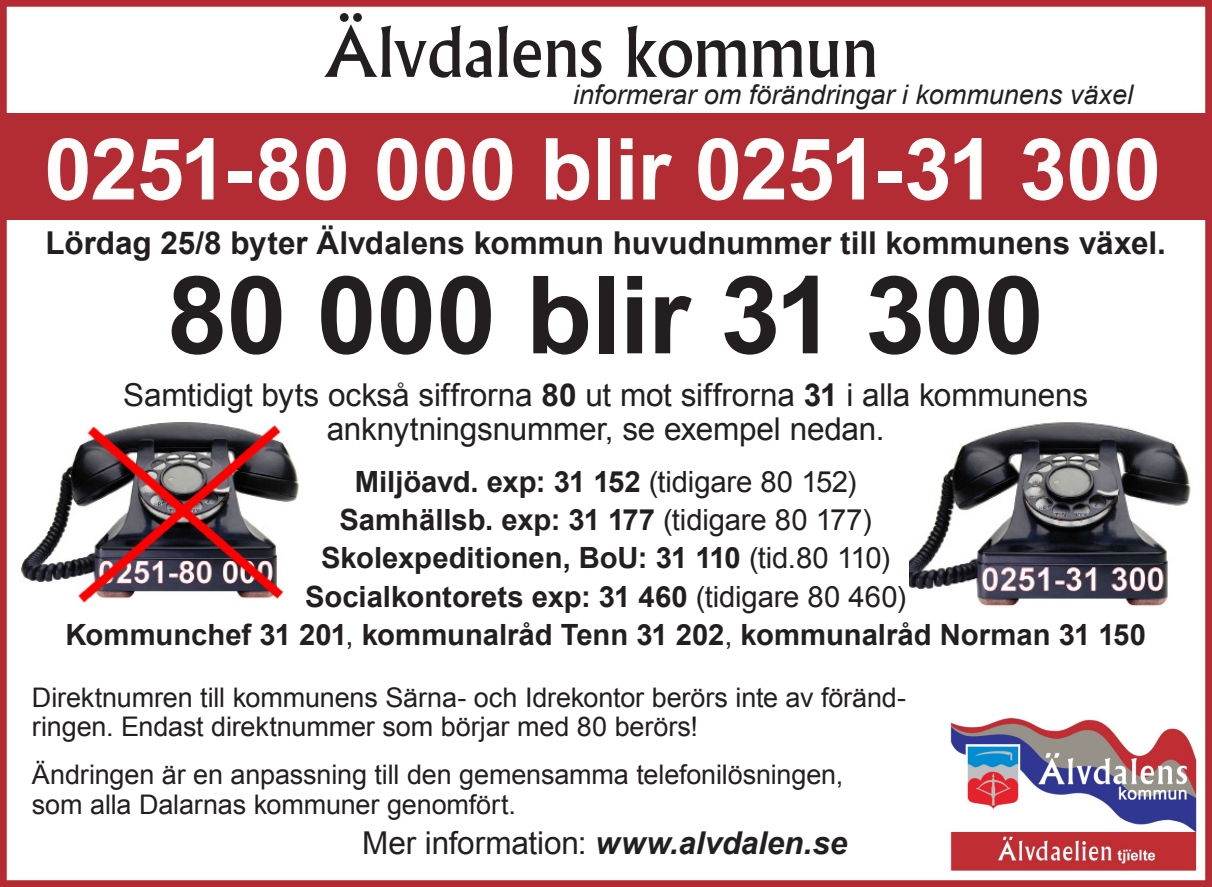
<style>
.page{position:relative;width:1212px;height:887px;background:#fff}
.page>*{position:absolute;margin:0;border:0;box-sizing:border-box;transform-origin:0 0}
.text{font:700 108px "Arial";letter-spacing:-.01em;color:#231f20}
.text-2{font:700 85.5px "Arial";letter-spacing:-.01em;color:#fffefc}
.Älvdalens{font:500 67.5px "Albertus";color:#231f20}
.text-3{font:31.5px/33.8px "Arial";letter-spacing:-.005em;color:#231f20;text-align:center}
.text-4{font:700 31.5px "Arial";color:#231f20}
.text-5{font:700 29.25px/38.2px "Arial";color:#231f20;text-align:center}
.text-6{font:27px/29.2px "Arial";letter-spacing:-.005em;color:#231f20}
.t1{font:italic 27px "Arial";color:#231f20}
.s1{font-weight:700}
.s2{font-weight:400}
.s3{font-weight:700;font-style:italic}
</style>
<div class="page">
<div style="left:0;top:0;width:1212px;height:887px;border:7px solid #b52b31"></div>
<div style="left:0;top:113px;width:1212px;height:107px;background:#b32b33"></div>
<img style="left:950px;top:718px;width:247px;height:153px">
<img style="left:20px;top:420px;width:279px;height:187px">
<img style="left:910px;top:422px;width:281px;height:185px">
<p class="Älvdalens" style="left:324px;top:10px;width:555px">Älvdalens kommun</p>
<p class="t1" style="left:573px;top:77px;width:561px">informerar om förändringar i kommunens växel</p>
<p class="text-2" style="left:44px;top:112px;width:1118px">0251-80 000 blir 0251-31 300</p>
<p class="text-4" style="left:45px;top:222px;width:1122px">Lördag 25/8 byter Älvdalens kommun huvudnummer till kommunens växel.</p>
<p class="text" style="left:167px;top:243px;width:878px">80 000 blir 31 300</p>
<p class="text-3" style="left:123px;top:378px;width:966px">Samtidigt byts också siffrorna <span class="s1">80</span> ut mot siffrorna <span class="s1">31</span> i alla kommunens anknytningsnummer, se exempel nedan.</p>
<p class="text-5" style="left:65px;top:463px;width:1082px">Miljöavd. exp: 31 152 <span class="s2">(tidigare 80 152)<br></span>Samhällsb. exp: 31 177 <span class="s2">(tidigare 80 177)<br></span>Skolexpeditionen, BoU: 31 110 <span class="s2">(tid.80 110)<br></span>Socialkontorets exp: 31 460 <span class="s2">(tidigare 80 460)<br></span>Kommunchef 31 201<span class="s2">,</span> kommunalråd Tenn 31 202<span class="s2">,</span> kommunalråd Norman 31 150</p>
<p class="text-6" style="left:32px;top:683px;width:876px">Direktnumren till kommunens Särna- och Idrekontor berörs inte av föränd&shy;ringen. Endast direktnummer som börjar med 80 berörs!</p>
<p class="text-6" style="left:32px;top:760px;width:813px">Ändringen är en anpassning till den gemensamma telefonilösningen, som alla Dalarnas kommuner genomfört.</p>
<p class="text-3" style="left:362px;top:826px;width:487px">Mer information: <span class="s3">www.alvdalen.se</span></p>
</div>
